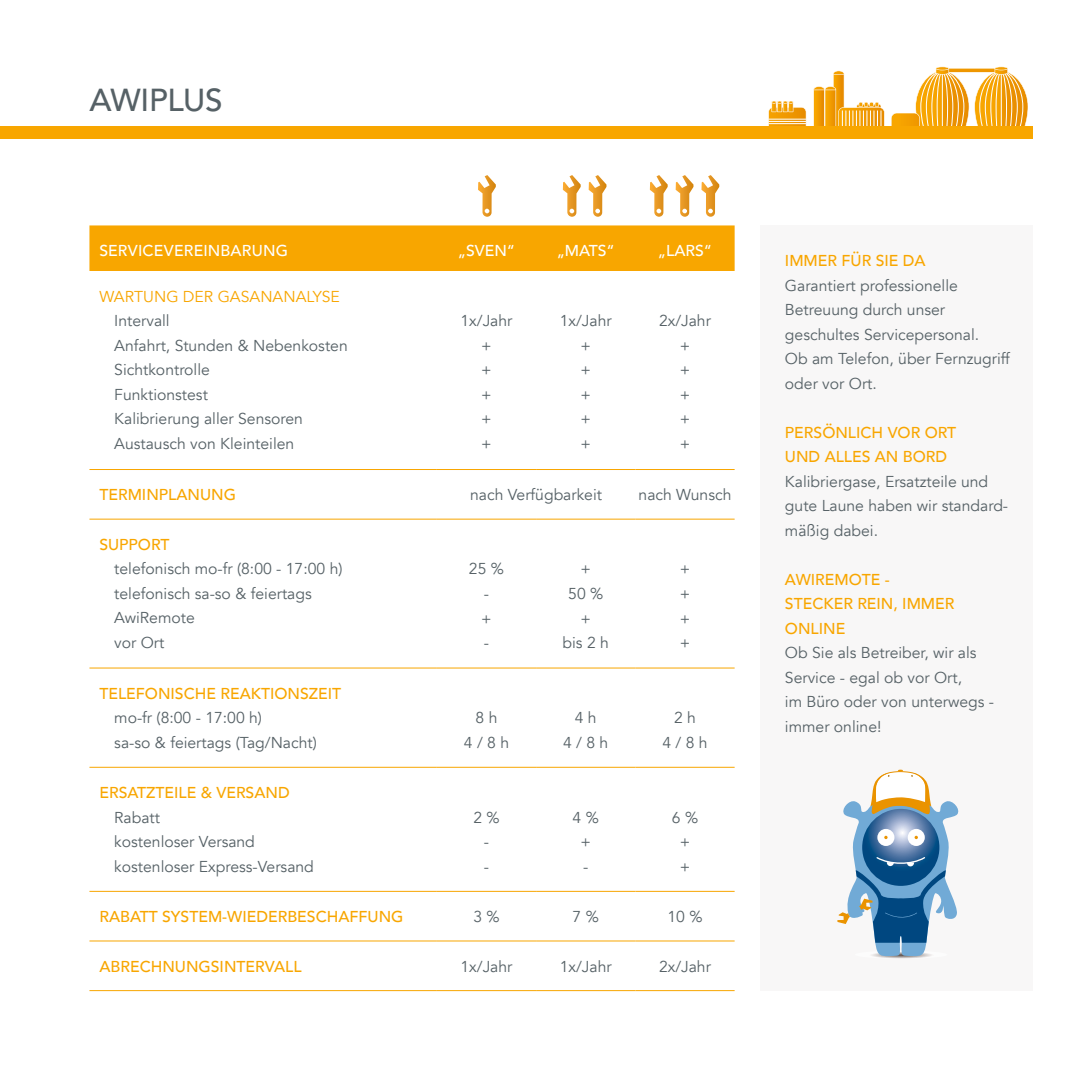
<style>
.page{position:relative;width:1072px;height:1072px;background:#fff}
.page>*{position:absolute;margin:0;border:0;box-sizing:border-box;transform-origin:0 0}
.t1{font:500 31.5px "Avenir LT Std";letter-spacing:-.01em;color:#566166}
.t2{font:15.75px/24.5px "Avenir";color:#566166;text-align:center}
.t3{font:500 15.75px/24.5px "Avenir";color:#f8a600}
.t4{font:500 15.75px "Avenir";letter-spacing:.005em;color:#fff}
.t5{font:15.75px "Avenir";color:#f8a600}
</style>
<div class="page">
<div style="left:760px;top:225px;width:272px;height:766px;background:#f8f7f7"></div>
<svg style="left:891px;top:67px;width:137px;height:60px"></svg>
<svg style="left:768px;top:101px;width:38px;height:26px"></svg>
<svg style="left:813px;top:71px;width:71px;height:56px"></svg>
<div style="left:0;top:127px;width:1032px;height:12px;background:#f8a600"></div>
<div style="left:89px;top:225px;width:645px;height:46px;background:#f8a600"></div>
<hr style="left:89px;top:469px;width:348px;height:1px;background:#f8a600">
<hr style="left:437px;top:469px;width:99px;height:1px;background:#f8a600">
<hr style="left:536px;top:469px;width:99px;height:1px;background:#f8a600">
<hr style="left:635px;top:469px;width:99px;height:1px;background:#f8a600">
<hr style="left:89px;top:518px;width:348px;height:1px;background:#f8a600">
<hr style="left:437px;top:518px;width:99px;height:1px;background:#f8a600">
<hr style="left:536px;top:518px;width:99px;height:1px;background:#f8a600">
<hr style="left:635px;top:518px;width:99px;height:1px;background:#f8a600">
<hr style="left:89px;top:667px;width:348px;height:1px;background:#f8a600">
<hr style="left:437px;top:667px;width:99px;height:1px;background:#f8a600">
<hr style="left:536px;top:667px;width:99px;height:1px;background:#f8a600">
<hr style="left:635px;top:667px;width:99px;height:1px;background:#f8a600">
<hr style="left:89px;top:766px;width:348px;height:1px;background:#f8a600">
<hr style="left:437px;top:766px;width:99px;height:1px;background:#f8a600">
<hr style="left:536px;top:766px;width:99px;height:1px;background:#f8a600">
<hr style="left:635px;top:766px;width:99px;height:1px;background:#f8a600">
<hr style="left:89px;top:891px;width:348px;height:1px;background:#f8a600">
<hr style="left:437px;top:891px;width:99px;height:1px;background:#f8a600">
<hr style="left:536px;top:891px;width:99px;height:1px;background:#f8a600">
<hr style="left:635px;top:891px;width:99px;height:1px;background:#f8a600">
<hr style="left:89px;top:940px;width:348px;height:1px;background:#f8a600">
<hr style="left:437px;top:940px;width:99px;height:1px;background:#f8a600">
<hr style="left:536px;top:940px;width:99px;height:1px;background:#f8a600">
<hr style="left:635px;top:940px;width:99px;height:1px;background:#f8a600">
<hr style="left:89px;top:990px;width:348px;height:1px;background:#f8a600">
<hr style="left:437px;top:990px;width:99px;height:1px;background:#f8a600">
<hr style="left:536px;top:990px;width:99px;height:1px;background:#f8a600">
<hr style="left:635px;top:990px;width:99px;height:1px;background:#f8a600">
<svg style="left:650px;top:175px;width:17px;height:42px"></svg>
<svg style="left:675px;top:175px;width:18px;height:42px"></svg>
<svg style="left:701px;top:175px;width:18px;height:42px"></svg>
<svg style="left:563px;top:175px;width:17px;height:42px"></svg>
<svg style="left:588px;top:175px;width:18px;height:42px"></svg>
<svg style="left:478px;top:175px;width:18px;height:42px"></svg>
<svg style="left:837px;top:769px;width:122px;height:189px"></svg>
<h1 class="t1" style="left:89px;top:82px;width:135px">AWIPLUS</h1>
<p class="t4" style="left:99px;top:237px;width:190px">SERVICEVEREINBARUNG</p>
<p class="t4" style="left:458px;top:237px;width:59px">„SVEN“</p>
<p class="t4" style="left:556px;top:237px;width:60px">„MATS“</p>
<p class="t4" style="left:658px;top:237px;width:55px">„LARS“</p>
<p class="t5" style="left:99px;top:287px;width:242px">WARTUNG DER GASANANALYSE</p>
<p class="t2" style="left:114px;top:309px;width:235px;text-align:left">Intervall<br>Anfahrt, Stunden &amp; Nebenkosten<br>Sichtkontrolle<br>Funktionstest<br>Kalibrierung aller Sensoren<br>Austausch von Kleinteilen</p>
<p class="t2" style="left:460px;top:309px;width:53px">1x/Jahr +<br>+<br>+<br>+<br>+</p>
<p class="t2" style="left:560px;top:309px;width:53px">1x/Jahr +<br>+<br>+<br>+<br>+</p>
<p class="t2" style="left:659px;top:309px;width:53px">2x/Jahr +<br>+<br>+<br>+<br>+</p>
<p class="t3" style="left:99px;top:481px;width:138px">TERMINPLANUNG</p>
<p class="t2" style="left:470px;top:483px;width:133px">nach Verfügbarkeit</p>
<p class="t2" style="left:638px;top:483px;width:94px">nach Wunsch</p>
<p class="t3" style="left:99px;top:531px;width:72px">SUPPORT</p>
<p class="t2" style="left:114px;top:557px;width:230px;text-align:left">telefonisch mo-fr (8:00 - 17:00 h) telefonisch sa-so &amp; feiertags<br>AwiRemote<br>vor Ort</p>
<p class="t2" style="left:469px;top:557px;width:37px">25 % -<br>+<br>-</p>
<p class="t2" style="left:562px;top:557px;width:48px">+<br>50 % +<br>bis 2 h</p>
<p class="t2" style="left:679px;top:557px;width:12px;text-align:justify">+ + + +</p>
<p class="t3" style="left:99px;top:680px;width:243px">TELEFONISCHE REAKTIONSZEIT</p>
<p class="t2" style="left:114px;top:706px;width:204px;text-align:left">mo-fr (8:00 - 17:00 h)<br>sa-so &amp; feiertags (Tag/Nacht)</p>
<p class="t2" style="left:464px;top:706px;width:47px">8 h<br>4 / 8 h</p>
<p class="t2" style="left:563px;top:706px;width:47px">4 h<br>4 / 8 h</p>
<p class="t2" style="left:662px;top:706px;width:47px">2 h<br>4 / 8 h</p>
<p class="t3" style="left:99px;top:779px;width:192px">ERSATZTEILE &amp; VERSAND</p>
<p class="t2" style="left:114px;top:805px;width:201px;text-align:left">Rabatt<br>kostenloser Versand kostenloser Express-Versand</p>
<p class="t2" style="left:473px;top:805px;width:28px">2 % -<br>-</p>
<p class="t2" style="left:572px;top:805px;width:28px">4 % +<br>-</p>
<p class="t2" style="left:672px;top:805px;width:28px">6 % +<br>+</p>
<p class="t3" style="left:99px;top:903px;width:305px">RABATT SYSTEM-WIEDERBESCHAFFUNG</p>
<p class="t2" style="left:473px;top:904px;width:28px">3 %</p>
<p class="t2" style="left:572px;top:904px;width:28px">7 %</p>
<p class="t2" style="left:667px;top:904px;width:37px">10 %</p>
<p class="t3" style="left:99px;top:953px;width:204px">ABRECHNUNGSINTERVALL</p>
<p class="t2" style="left:460px;top:954px;width:53px">1x/Jahr</p>
<p class="t2" style="left:560px;top:954px;width:53px">1x/Jahr</p>
<p class="t2" style="left:659px;top:954px;width:53px">2x/Jahr</p>
<p class="t3" style="left:785px;top:247px;width:142px">IMMER FÜR SIE DA</p>
<p class="t2" style="left:785px;top:273px;width:226px;text-align:left">Garantiert professionelle<br>Betreuung durch unser geschultes Servicepersonal.<br>Ob am Telefon, über Fernzugriff oder vor Ort.</p>
<p class="t3" style="left:785px;top:419px;width:173px">PERSÖNLICH VOR ORT<br>UND ALLES AN BORD</p>
<p class="t2" style="left:785px;top:469px;width:225px;text-align:left">Kalibriergase, Ersatzteile und gute Laune haben wir standard&shy;mäßig dabei.</p>
<p class="t3" style="left:785px;top:566px;width:171px">AWIREMOTE -<br>STECKER REIN, IMMER<br>ONLINE</p>
<p class="t2" style="left:785px;top:641px;width:211px;text-align:left">Ob Sie als Betreiber, wir als<br>Service - egal ob vor Ort,<br>im Büro oder von unterwegs - immer online!</p>
</div>
